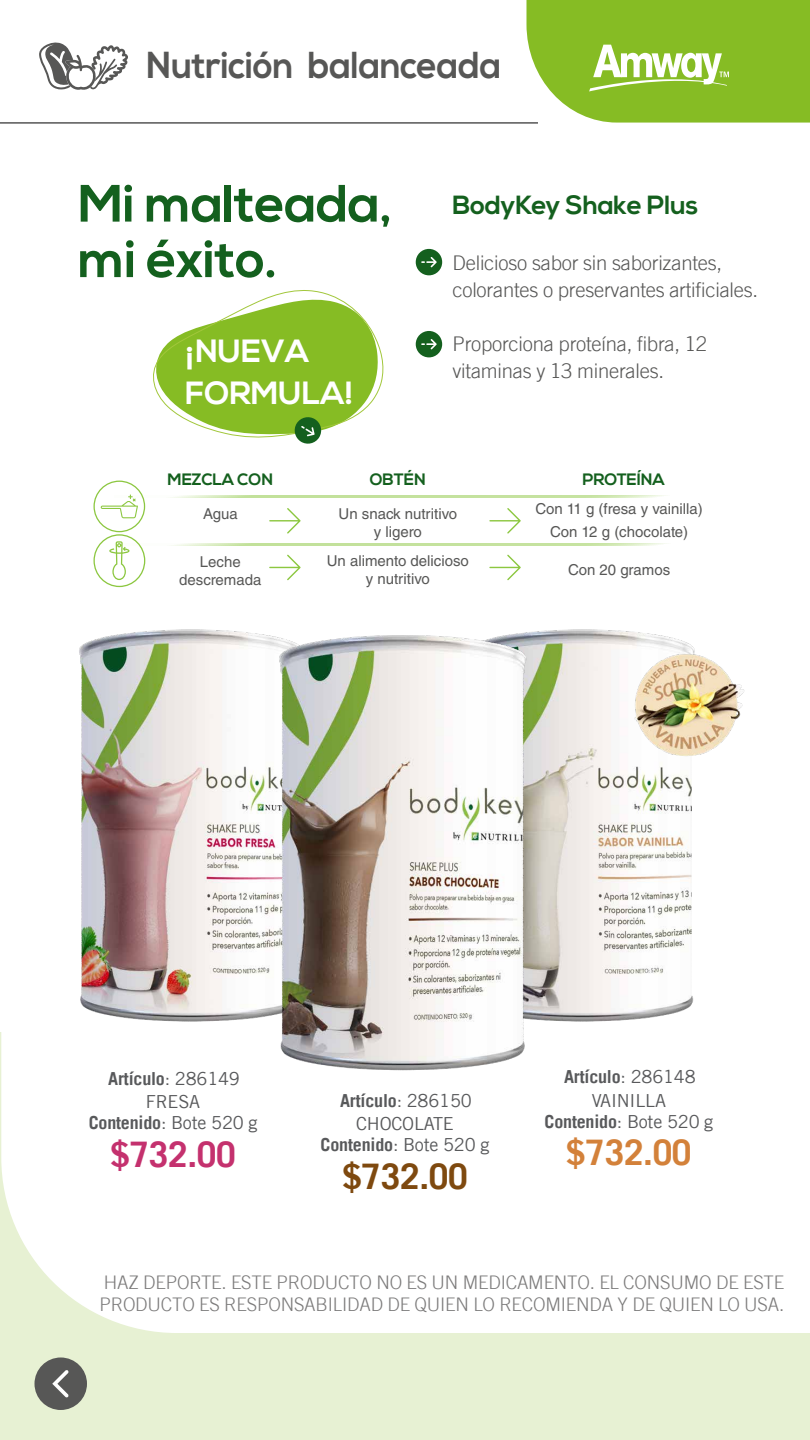
<style>
.page{position:relative;width:810px;height:1440px;background:#fff}
.page>*{position:absolute;margin:0;border:0;box-sizing:border-box;transform-origin:0 0}
.t1{font:700 52.43px/55.5px "Nexa";letter-spacing:-.01em;color:#14601e}
.t2{font:700 37.5px "Nexa";letter-spacing:-.005em;color:#575756;scale:.94 1}
.t3{font:700 35.25px "Trade Gothic LT";color:#c4316e}
.t4{font:700 35.25px "Trade Gothic LT";color:#d3813a}
.t5{font:700 35.25px "Trade Gothic LT";color:#7e490f}
.t6{font:700 32.1px/41.8px "Nexa";letter-spacing:-.01em;color:#fff}
.t7{font:700 26.25px "Nexa";letter-spacing:-.01em;color:#14601e}
.t8{font:300 20.25px/27px "Trade Gothic LT";letter-spacing:-.01em;color:#575756}
.t9{font:300 18.75px/21.8px "Trade Gothic LT";letter-spacing:-.01em;color:#7c7b7b}
.t10{font:18px/21px "Trade Gothic LT";letter-spacing:-.01em;color:#58595b;text-align:center}
.t11{font:700 18px "Trade Gothic LT";letter-spacing:-.01em;color:#58595b}
.t12{font:700 16.5px "Nexa";letter-spacing:-.01em;color:#14601e}
.t13{font:15px/18px "Helvetica LT Std";color:#575756;text-align:center}
.s1{font-weight:400}
.s2{font-weight:700}
</style>
<div class="page">
<hr style="left:0;top:123px;width:538px;height:1px;background:#000">
<svg style="left:526px;top:0;width:284px;height:123px;background:#96c441"></svg>
<svg style="left:0;top:1032px;width:810px;height:408px"></svg>
<svg style="left:39px;top:42px;width:89px;height:48px"></svg>
<div style="left:34px;top:1357px;width:53px;height:53px;background:#575756;border-radius:50%"></div>
<svg style="left:52px;top:1370px;width:17px;height:27px"></svg>
<svg style="left:269px;top:555px;width:32px;height:25px"></svg>
<svg style="left:489px;top:555px;width:32px;height:25px"></svg>
<svg style="left:269px;top:508px;width:32px;height:26px"></svg>
<svg style="left:489px;top:508px;width:32px;height:26px"></svg>
<svg style="left:93px;top:481px;width:52px;height:100px"></svg>
<hr style="left:115px;top:495px;width:601px;height:3px;background:#c2e19a">
<hr style="left:115px;top:544px;width:601px;height:2px;background:#c2e19a">
<svg style="left:153px;top:290px;width:231px;height:154px"></svg>
<div style="left:416px;top:249px;width:26px;height:26px;background:#14601e;border-radius:50%"></div>
<svg style="left:421px;top:257px;width:16px;height:10px"></svg>
<div style="left:416px;top:331px;width:26px;height:26px;background:#14601e;border-radius:50%"></div>
<svg style="left:421px;top:339px;width:16px;height:10px"></svg>
<img style="left:68px;top:581px;width:161px;height:507px">
<img style="left:573px;top:629px;width:170px;height:459px">
<img style="left:229px;top:629px;width:344px;height:514px">
<img style="left:619px;top:640px;width:126px;height:128px">
<h2 class="t2" style="left:146px;top:44px;width:379px">Nutrición balanceada</h2>
<h1 class="t1" style="left:78px;top:178px;width:316px">Mi malteada, mi éxito.</h1>
<h3 class="t6" style="left:185px;top:332px;width:170px">¡NUEVA<br>FORMULA!</h3>
<h3 class="t7" style="left:452px;top:190px;width:248px">BodyKey Shake Plus</h3>
<h3 class="t8" style="left:452px;top:249px;width:307px">Delicioso sabor sin saborizantes, colorantes o preservantes artificiales.</h3>
<h3 class="t8" style="left:452px;top:330px;width:256px">Proporciona proteína, fibra, 12 vitaminas y 13 minerales.</h3>
<p class="t12" style="left:168px;top:470px;width:107px">MEZCLA CON</p>
<p class="t13" style="left:203px;top:505px;width:36px">Agua</p>
<p class="t13" style="left:179px;top:553px;width:84px">Leche descremada</p>
<p class="t12" style="left:370px;top:470px;width:58px">OBTÉN</p>
<p class="t12" style="left:583px;top:470px;width:84px">PROTEÍNA</p>
<p class="t13" style="left:339px;top:505px;width:120px">Un snack nutritivo y ligero</p>
<p class="t13" style="left:327px;top:552px;width:144px">Un alimento delicioso y nutritivo</p>
<p class="t13" style="left:535px;top:497px;width:169px;line-height:22.5px">Con 11 g (fresa y vainilla)<br>Con 12 g (chocolate)</p>
<p class="t13" style="left:568px;top:560px;width:104px">Con 20 gramos</p>
<p class="t11" style="left:108px;top:1067px;width:133px">Artículo<span class="s1">: 286149</span></p>
<p class="t11" style="left:564px;top:1066px;width:133px">Artículo<span class="s1">: 286148</span></p>
<p class="t10" style="left:89px;top:1091px;width:170px">FRESA<br><span class="s2">Contenido</span>: Bote 520 g</p>
<h3 class="t3" style="left:110px;top:1133px;width:127px">$732.00</h3>
<p class="t11" style="left:340px;top:1089px;width:133px">Artículo<span class="s1">: 286150</span></p>
<p class="t10" style="left:321px;top:1113px;width:170px">CHOCOLATE<br><span class="s2">Contenido</span>: Bote 520 g</p>
<h3 class="t5" style="left:342px;top:1155px;width:127px">$732.00</h3>
<p class="t10" style="left:545px;top:1090px;width:170px">VAINILLA<br><span class="s2">Contenido</span>: Bote 520 g</p>
<h3 class="t4" style="left:566px;top:1131px;width:127px">$732.00</h3>
<p class="t9" style="left:99px;top:1272px;width:686px">HAZ DEPORTE. ESTE PRODUCTO NO ES UN MEDICAMENTO. EL CONSUMO DE ESTE<br>PRODUCTO ES RESPONSABILIDAD DE QUIEN LO RECOMIENDA Y DE QUIEN LO USA.</p>
</div>
